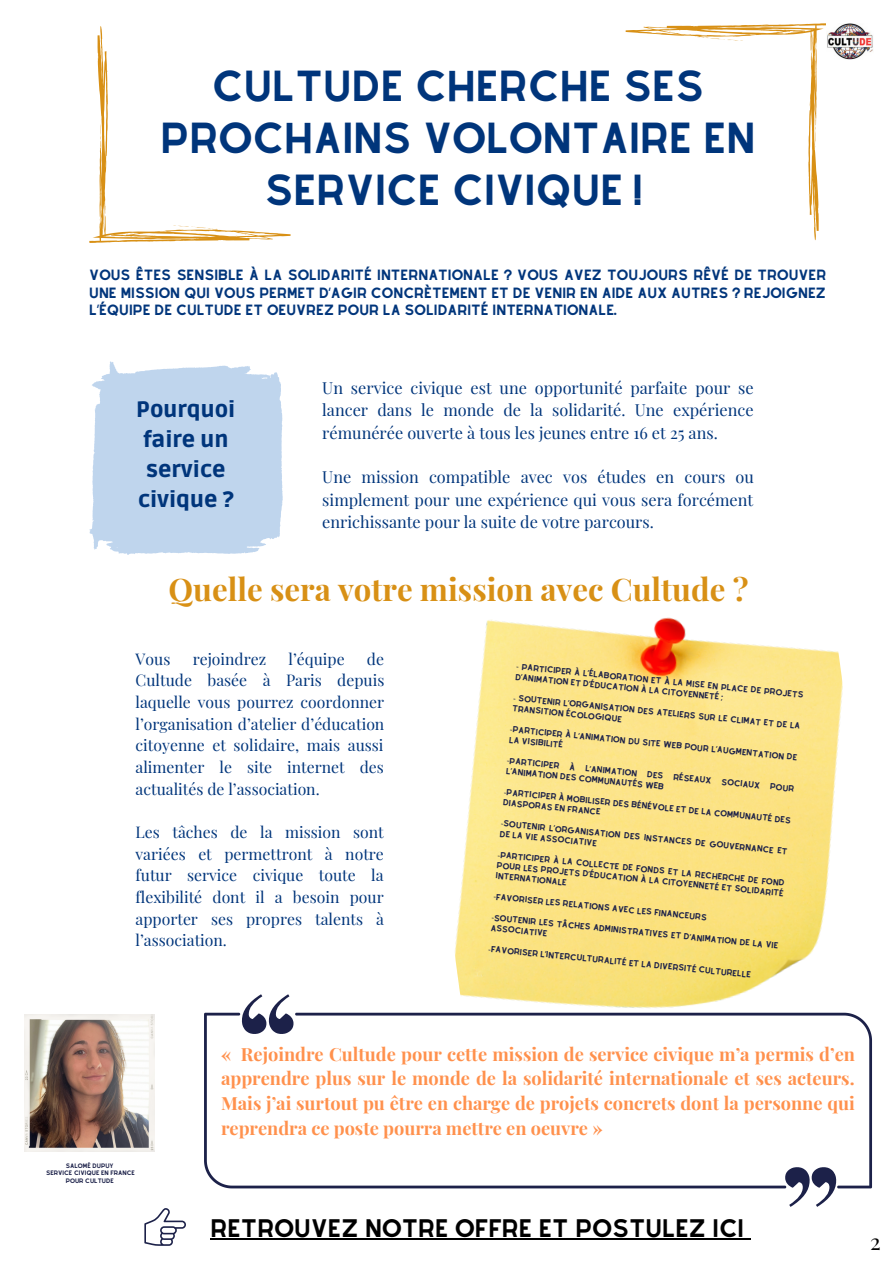
<style>
.page{position:relative;width:893px;height:1264px;background:#fff}
.page>*{position:absolute;margin:0;border:0;box-sizing:border-box;transform-origin:0 0}
.t1{font:37.95px/52.2px "Alyssum Sans";color:#00357b;text-align:center}
.t2{font:700 31.05px "Playfair Display";color:#d89015}
.t3{font:22.2px "Alyssum Sans";color:#000}
.t4{font:22.2px "Playfair Display";color:#000}
.t5{font:900 22.05px/29.8px "Ruda";color:#00357b;text-align:center}
.t6{font:700 18.15px/24.8px "Playfair Display";color:#ff914d;text-align:justify}
.t7{font:16.2px/22.4px "Playfair Display";color:#00357b;text-align:justify}
.t8{font:15.75px/21.6px "Playfair Display";color:#00357b;text-align:justify}
.t9{font:13.05px/17.2px "Alyssum Sans";color:#00357b;text-align:justify}
.t10{font:7.65px/11.1px "Alyssum Sans";color:#1c2149}
.t11{font:5.7px/7.5px "Alyssum Sans";color:#1c2149;text-align:center}
.s1{font-family:"Noto Sans"}
</style>
<div class="page">
<svg style="left:89px;top:26px;width:201px;height:217px"></svg>
<svg style="left:625px;top:23px;width:201px;height:218px"></svg>
<svg style="left:89px;top:361px;width:194px;height:194px"></svg>
<img style="left:455px;top:617px;width:417px;height:419px">
<svg style="left:786px;top:1012px;width:85px;height:176px"></svg>
<svg style="left:204px;top:1012px;width:582px;height:176px"></svg>
<svg style="left:242px;top:994px;width:51px;height:40px"></svg>
<svg style="left:785px;top:1167px;width:51px;height:39px"></svg>
<svg style="left:144px;top:1208px;width:42px;height:37px"></svg>
<img style="left:827px;top:24px;width:46px;height:36px">
<img style="left:24px;top:1014px;width:130px;height:137px">
<hr style="left:210px;top:1237px;width:534px;height:2px;background:#000">
<svg style="left:569px;top:761px;width:6px;height:9px"></svg>
<svg style="left:647px;top:771px;width:16px;height:7px"></svg>
<p class="t1" style="left:161px;top:60px;width:596px">CULTUDE CHERCHE SES<br>PROCHAINS VOLONTAIRE EN<br>SERVICE CIVIQUE !</p>
<p class="t9" style="left:89px;top:267px;width:738px">VOUS ÊTES SENSIBLE À LA SOLIDARITÉ INTERNATIONALE ? VOUS AVEZ TOUJOURS RÊVÉ DE TROUVER UNE MISSION QUI VOUS PERMET D’AGIR CONCRÈTEMENT ET DE VENIR EN AIDE AUX AUTRES ? REJOIGNEZ L’ÉQUIPE DE CULTUDE ET OEUVREZ POUR LA SOLIDARITÉ INTERNATIONALE.</p>
<p class="t5" style="left:136px;top:395px;width:101px">Pourquoi faire un service civique ?</p>
<p class="t7" style="left:322px;top:376px;width:433px">Un service civique est une opportunité parfaite pour se lancer dans le monde de la solidarité. Une expérience rémunérée ouverte à tous les jeunes entre 16 et 25 ans.</p>
<p class="t7" style="left:322px;top:465px;width:433px">Une mission compatible avec vos études en cours ou simplement pour une expérience qui vous sera forcément enrichissante pour la suite de votre parcours.</p>
<p class="t2" style="left:168px;top:567px;width:581px">Quelle sera votre mission avec Cultude ?</p>
<p class="t8" style="left:136px;top:647px;width:36px">Vous</p>
<p class="t8" style="left:193px;top:647px;width:75px">rejoindrez</p>
<p class="t8" style="left:288px;top:647px;width:58px">l’équipe</p>
<p class="t8" style="left:136px;top:647px;width:250px;text-indent:231px">de Cultude basée à Paris depuis laquelle vous pourrez coordonner l’organisation d’atelier d’éducation citoyenne et solidaire, mais aussi alimenter le site internet des actualités de l’association.</p>
<p class="t8" style="left:136px;top:820px;width:250px">Les tâches de la mission sont variées et permettront à notre futur service civique toute la flexibilité dont il a besoin pour apporter ses propres talents à l’association.</p>
<p class="t10" style="left:517px;top:660px;width:290px;rotate:6deg"><span class="s1">-</span> PARTICIPER À L’ÉLABORATION ET À LA MISE EN PLACE DE PROJETS</p>
<p class="t10" style="left:514px;top:692px;width:25px;rotate:6deg"><span class="s1">-</span> SOU</p>
<p class="t10" style="left:516px;top:670px;width:210px;rotate:6deg">D’ANIMATION ET D’ÉDUCATION À LA CITOYENNETÉ ;</p>
<p class="t10" style="left:514px;top:691px;width:290px;text-indent:23px;rotate:6deg">TENIR L’ORGANISATION DES ATELIERS SUR LE CLIMAT ET DE LA<br>TRANSITION ÉCOLOGIQUE</p>
<p class="t10" style="left:511px;top:722px;width:290px;rotate:6deg"><span class="s1">-</span>PARTICIPER À L’ANIMATION DU SITE WEB POUR L’AUGMENTATION DE<br>LA VISIBILITÉ</p>
<p class="t10" style="left:507px;top:754px;width:54px;rotate:6deg"><span class="s1">-</span>PARTICIPER</p>
<p class="t10" style="left:586px;top:762px;width:54px;rotate:6deg">L’ANIMATION</p>
<p class="t10" style="left:674px;top:771px;width:40px;rotate:6deg">RÉSEAUX</p>
<p class="t10" style="left:722px;top:776px;width:40px;rotate:6deg">SOCIAUX</p>
<p class="t10" style="left:770px;top:780px;width:26px;rotate:6deg">POUR</p>
<p class="t10" style="left:506px;top:765px;width:160px;rotate:6deg">L’ANIMATION DES COMMUNAUTÉS WEB</p>
<p class="t10" style="left:504px;top:785px;width:290px;rotate:6deg"><span class="s1">-</span>PARTICIPER À MOBILISER DES BÉNÉVOLE ET DE LA COMMUNAUTÉ DES<br>DIASPORAS EN FRANCE</p>
<p class="t10" style="left:501px;top:816px;width:289px;rotate:6deg"><span class="s1">-</span>SOUTENIR L’ORGANISATION DES INSTANCES DE GOUVERNANCE ET<br>DE LA VIE ASSOCIATIVE</p>
<p class="t10" style="left:498px;top:848px;width:290px;text-align:justify;rotate:6deg"><span class="s1">-</span>PARTICIPER À LA COLLECTE DE FONDS ET LA RECHERCHE DE FOND POUR LES PROJETS D’ÉDUCATION À LA CITOYENNETÉ ET SOLIDARITÉ INTERNATIONALE</p>
<p class="t10" style="left:492px;top:911px;width:28px;rotate:6deg"><span class="s1">-</span>SOUT</p>
<p class="t10" style="left:494px;top:890px;width:215px;rotate:6deg"><span class="s1">-</span>FAVORISER LES RELATIONS AVEC LES FINANCEURS</p>
<p class="t10" style="left:492px;top:910px;width:289px;text-indent:26px;rotate:6deg">ENIR LES TÂCHES ADMINISTRATIVES ET D’ANIMATION DE LA VIE<br>ASSOCIATIVE</p>
<p class="t10" style="left:489px;top:942px;width:265px;rotate:6deg"><span class="s1">-</span>FAVORISER L’INTERCULTURALITÉ ET LA DIVERSITÉ CULTURELLE</p>
<p class="t11" style="left:66px;top:1161px;width:49px">SALOMÉ DUPUY</p>
<p class="t11" style="left:46px;top:1168px;width:90px">SERVICE CIVIQUE EN FRANCE<br>POUR CULTUDE</p>
<p class="t6" style="left:221px;top:1040px;width:635px">« Rejoindre Cultude pour cette mission de service civique m’a permis d’en apprendre plus sur le monde de la solidarité internationale et ses acteurs.<br>Mais j’ai surtout pu être en charge de projets concrets dont la personne qui reprendra ce poste pourra mettre en oeuvre »</p>
<p class="t3" style="left:210px;top:1214px;width:535px">RETROUVEZ NOTRE OFFRE ET POSTULEZ ICI</p>
<p class="t4" style="left:870px;top:1225px;width:12px">2</p>
</div>
